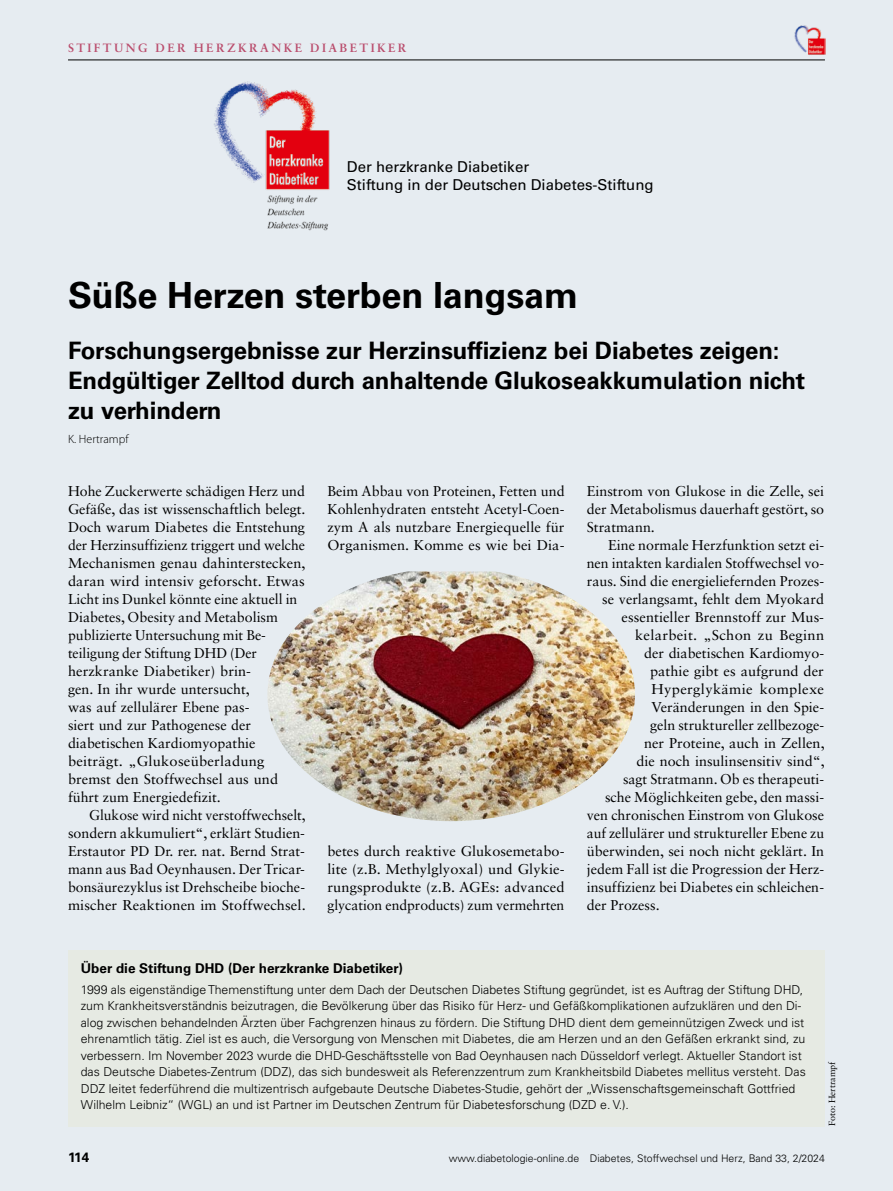
<style>
.page{position:relative;width:893px;height:1191px;background:#e6ecf1}
.page>*{position:absolute;margin:0;border:0;box-sizing:border-box;transform-origin:0 0}
.t1{font:700 36px "Univers LT Std";letter-spacing:-.005em;color:#000}
.t2{font:700 24px/30px "Univers LT Std";letter-spacing:-.005em;color:#000}
.t3{font:15px/18px "Univers LT Std";color:#000}
.t4{font:14.25px/18px "Sabon LT Std";color:#000;text-align:justify}
.t5{font:14.25px "Sabon LT Std";letter-spacing:.02em;color:#000}
.t6{font:14.25px "Sabon LT Std";letter-spacing:.025em;color:#000}
.t7{font:700 13.5px "Univers LT Std";color:#000}
.t8{font:300 12.3px/16.5px "Univers LT Std";color:#000}
.t9{font:700 12px "Sabon LT Std";letter-spacing:.2em;color:#ba4d6d}
.t10{font:300 12px "Myriad Pro";color:#000}
.t11{font:300 10.5px "Univers LT Std";color:#000}
.t12{font:9px "Sabon LT Std";color:#000}
</style>
<div class="page">
<hr style="left:68px;top:60px;width:757px;height:1px;background:#000">
<img style="left:794px;top:25px;width:32px;height:30px">
<img style="left:214px;top:81px;width:116px;height:150px">
<img style="left:267px;top:571px;width:368px;height:250px">
<div style="left:68px;top:950px;width:757px;height:176px;background:#e6eae3"></div>
<p class="t9" style="left:68px;top:40px;width:340px">STIFTUNG DER HERZKRANKE DIABETIKER</p>
<p class="t3" style="left:347px;top:158px;width:308px">Der herzkranke Diabetiker<br>Stiftung in der Deutschen Diabetes-Stiftung</p>
<h1 class="t1" style="left:68px;top:274px;width:512px">Süße Herzen sterben langsam</h1>
<h2 class="t2" style="left:68px;top:336px;width:739px">Forschungsergebnisse zur Herzinsuffizienz bei Diabetes zeigen:<br>Endgültiger Zelltod durch anhaltende Glukoseakkumulation nicht zu verhindern</h2>
<p class="t10" style="left:68px;top:432px;width:62px">K. Hertrampf</p>
<p class="t4" style="left:68px;top:482px;width:239px;text-align:left">Hohe Zuckerwerte schädigen Herz und Gefäße, das ist wissenschaftlich belegt.<br>Doch warum Diabetes die Entstehung der Herzinsuffizienz triggert und welche Mechanismen genau dahinterstecken, daran wird intensiv geforscht. Etwas Licht ins Dunkel könnte eine aktuell in Diabetes, Obesity and Metabolism publizierte Untersuchung mit Be&shy;teiligung der Stiftung DHD (Der herzkranke Diabetiker) brin-<br>gen. In ihr wurde untersucht,<br>was auf zellulärer Ebene pas-<br>siert und zur Pathogenese der diabetischen Kardiomyopathie beiträgt. „Glukoseüberladung bremst den Stoffwechsel aus und führt zum Energiedefizit.</p>
<p class="t4" style="left:68px;top:806px;width:239px;text-indent:21px">Glukose wird nicht verstoffwechselt, sondern akkumuliert“, erklärt Studien-Erstautor PD Dr. rer. nat. Bernd Strat&shy;mann aus Bad Oeynhausen. Der Tricar&shy;bonsäurezyklus ist Drehscheibe bioche&shy;mischer Reaktionen im Stoffwechsel.</p>
<p class="t4" style="left:327px;top:482px;width:239px">Beim Abbau von Proteinen, Fetten und Kohlenhydraten entsteht Acetyl-Coen&shy;zym A als nutzbare Energiequelle für Organismen. Komme es wie bei Dia-</p>
<p class="t4" style="left:327px;top:842px;width:239px">betes durch reaktive Glukosemetabo&shy;lite (z.B. Methylglyoxal) und Glykie&shy;rungsprodukte (z.B. AGEs: advanced glycation endproducts) zum vermehrten</p>
<p class="t4" style="left:587px;top:482px;width:239px">Einstrom von Glukose in die Zelle, sei der Metabolismus dauerhaft gestört, so Stratmann.</p>
<p class="t4" style="left:608px;top:536px;width:218px">Eine normale Herzfunktion setzt ei-</p>
<p class="t4" style="left:587px;top:554px;width:239px">nen intakten kardialen Stoffwechsel vo-</p>
<p class="t4" style="left:587px;top:572px;width:239px">raus. Sind die energieliefernden Prozes-</p>
<p class="t4" style="left:602px;top:590px;width:223px">se verlangsamt, fehlt dem Myokard</p>
<p class="t4" style="left:622px;top:608px;width:204px">essentieller Brennstoff zur Mus-</p>
<p class="t5" style="left:635px;top:626px;width:191px">kelarbeit. „Schon zu Beginn</p>
<p class="t4" style="left:644px;top:644px;width:181px">der diabetischen Kardiomyo-</p>
<p class="t4" style="left:650px;top:662px;width:175px">pathie gibt es aufgrund der</p>
<p class="t6" style="left:652px;top:680px;width:174px">Hyperglykämie komplexe</p>
<p class="t4" style="left:652px;top:698px;width:174px">Veränderungen in den Spie-</p>
<p class="t4" style="left:650px;top:716px;width:176px">geln struktureller zellbezoge-</p>
<p class="t4" style="left:644px;top:734px;width:182px">ner Proteine, auch in Zellen,</p>
<p class="t4" style="left:637px;top:752px;width:190px">die noch insulinsensitiv sind“,</p>
<p class="t4" style="left:623px;top:770px;width:203px">sagt Stratmann. Ob es therapeuti-</p>
<p class="t4" style="left:605px;top:788px;width:220px">sche Möglichkeiten gebe, den massi-</p>
<p class="t4" style="left:587px;top:806px;width:239px">ven chronischen Einstrom von Glukose</p>
<p class="t4" style="left:587px;top:824px;width:239px">auf zellulärer und struktureller Ebene zu</p>
<p class="t4" style="left:587px;top:842px;width:239px">überwinden, sei noch nicht geklärt. In</p>
<p class="t4" style="left:587px;top:860px;width:239px">jedem Fall ist die Progression der Herz-</p>
<p class="t4" style="left:587px;top:878px;width:239px">insuffizienz bei Diabetes ein schleichen-</p>
<p class="t4" style="left:587px;top:896px;width:74px">der Prozess.</p>
<p class="t7" style="left:81px;top:960px;width:324px">Über die Stiftung DHD (Der herzkranke Diabetiker)</p>
<p class="t8" style="left:81px;top:981px;width:726px">1999 als eigenständige Themenstiftung unter dem Dach der Deutschen Diabetes Stiftung gegründet, ist es Auftrag der Stiftung DHD, zum Krankheitsverständnis beizutragen, die Bevölkerung über das Risiko für Herz- und Gefäßkomplikationen aufzuklären und den Di&shy;alog zwischen behandelnden Ärzten über Fachgrenzen hinaus zu fördern. Die Stiftung DHD dient dem gemeinnützigen Zweck und ist ehrenamtlich tätig. Ziel ist es auch, die Versorgung von Menschen mit Diabetes, die am Herzen und an den Gefäßen erkrankt sind, zu verbessern. Im November 2023 wurde die DHD-Geschäftsstelle von Bad Oeynhausen nach Düsseldorf verlegt. Aktueller Standort ist das Deutsche Diabetes-Zentrum (DDZ), das sich bundesweit als Referenzzentrum zum Krankheitsbild Diabetes mellitus versteht. Das DDZ leitet federführend die multizentrisch aufgebaute Deutsche Diabetes-Studie, gehört der „Wissenschaftsgemeinschaft Gottfried Wilhelm Leibniz“ (WGL) an und ist Partner im Deutschen Zentrum für Diabetesforschung (DZD e. V.).</p>
<p class="t12" style="left:826px;top:1126px;width:66px;rotate:-90deg">Foto: Hertrampf</p>
<p class="t7" style="left:68px;top:1149px;width:23px">114</p>
<p class="t11" style="left:449px;top:1152px;width:378px">www.diabetologie-online.de Diabetes, Stoffwechsel und Herz, Band 33, 2/2024</p>
</div>
